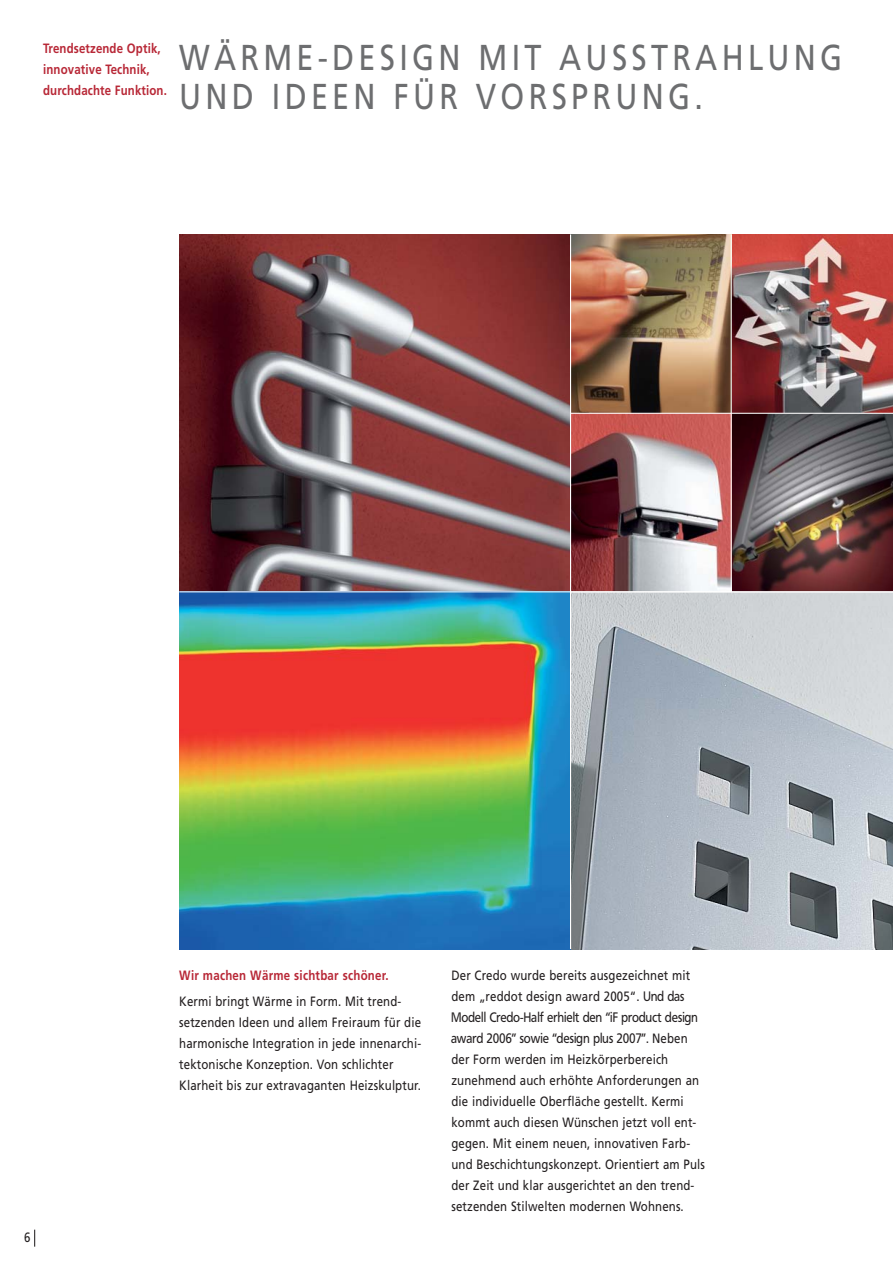
<style>
.page{position:relative;width:893px;height:1263px;background:#fff}
.page>*{position:absolute;margin:0;border:0;box-sizing:border-box;transform-origin:0 0}
.t1{font:36px/39px "Frutiger";letter-spacing:.14em;color:#6d6e70;scale:.85 1}
.t2{font:13.5px/21px "Frutiger";letter-spacing:.01em;color:#231f20;scale:.85 1}
.t3{font:700 13.5px/21px "Frutiger";letter-spacing:.01em;color:#b82837;scale:.85 1}
.t4{font:13.5px/21px "Fru Med";letter-spacing:.01em;color:#231f20;scale:.85 1}
.s1{font-family:"Fru Med"}
.s2{font-family:"Frutiger"}
</style>
<div class="page">
<svg style="left:34px;top:1230px;width:1px;height:17px"></svg>
<img style="left:179px;top:235px;width:391px;height:356px">
<svg style="left:571px;top:592px;width:321px;height:357px;background:#b0b7bf"></svg>
<img style="left:571px;top:235px;width:160px;height:178px">
<img style="left:732px;top:235px;width:160px;height:178px">
<svg style="left:571px;top:414px;width:160px;height:177px;background:#a2787a"></svg>
<img style="left:732px;top:414px;width:160px;height:177px">
<svg style="left:179px;top:592px;width:391px;height:357px;background:#7c8a6d"></svg>
<p class="t3" style="left:43px;top:39px;width:147px">Trendsetzende Optik, innovative Technik, durchdachte Funktion.</p>
<h1 class="t1" style="left:179px;top:41px;width:781px">WÄRME-DESIGN MIT AUSSTRAHLUNG<br>UND IDEEN FÜR VORSPRUNG.</h1>
<p class="t2" style="left:24px;top:1228px;width:9px">6</p>
<p class="t3" style="left:179px;top:966px;width:248px">Wir machen Wärme sichtbar schöner.</p>
<p class="t2" style="left:179px;top:992px;width:286px">Kermi bringt Wärme in Form. Mit trend&shy;setzenden Ideen und allem Freiraum für die harmonische Integration in jede innenarchi&shy;tektonische Konzeption. Von schlichter Klarheit bis zur extravaganten Heizskulptur.</p>
<p class="t2" style="left:451px;top:966px;width:282px">Der Credo wurde bereits ausgezeichnet mit dem „reddot design award 2005“. <span class="s1">Und das</span></p>
<p class="t4" style="left:451px;top:1008px;width:292px">Modell Credo-Half erhielt den “iF product design award 2006” sowie “design plus 2007”. <span class="s2">Neben</span></p>
<p class="t2" style="left:451px;top:1050px;width:300px">der Form werden im Heizkörperbereich zunehmend auch erhöhte Anforderungen an die individuelle Oberfläche gestellt. Kermi kommt auch diesen Wünschen jetzt voll ent - gegen. Mit einem neuen, inno vativen Farb&shy;und Beschichtungskonzept. Orientiert am Puls der Zeit und klar ausge richtet an den trend&shy;setzenden Stilwelten modernen Wohnens.</p>
</div>
